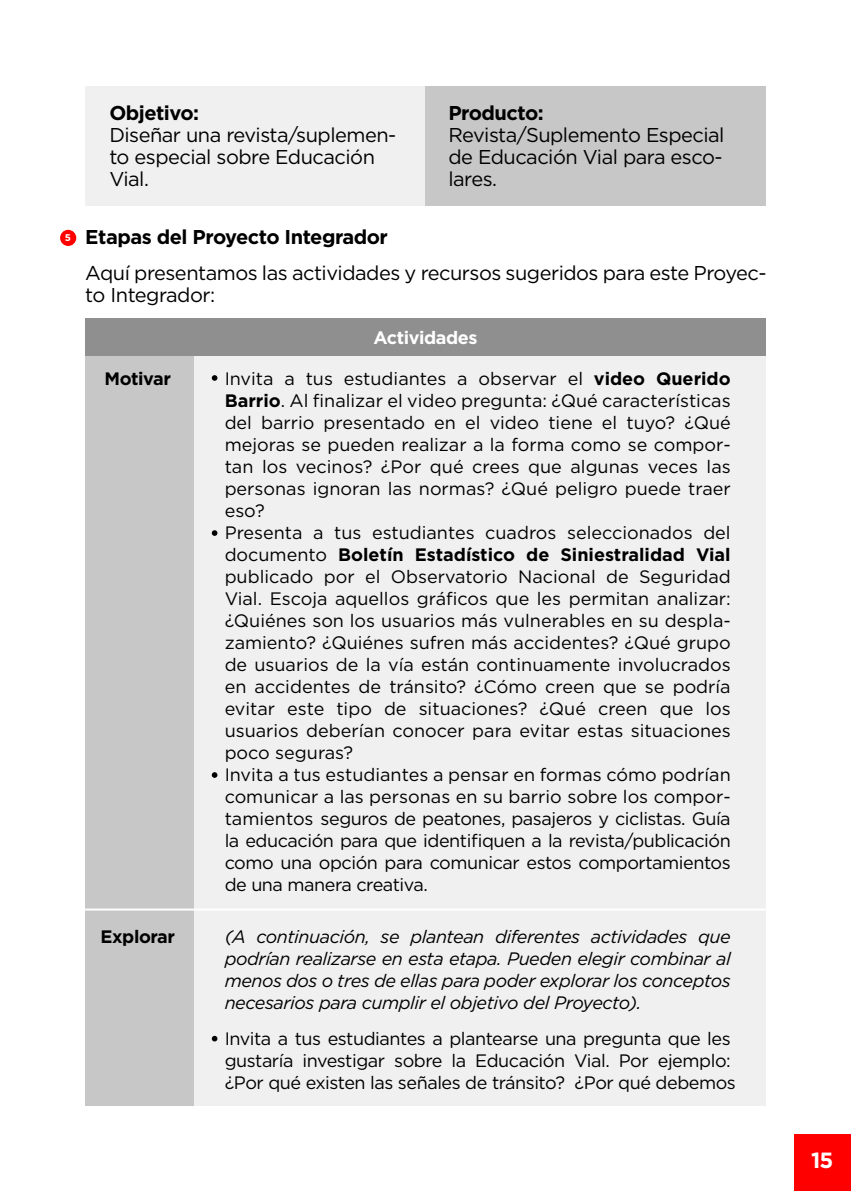
<style>
.page{position:relative;width:851px;height:1191px;background:#fff}
.page>*{position:absolute;margin:0;border:0;box-sizing:border-box;transform-origin:0 0}
.t1{font:700 22px "Gotham";color:#fff}
.t2{font:20px/22px "Gotham";letter-spacing:-.025em;color:#000}
.t3{font:700 20px "Gotham";letter-spacing:-.025em;color:#000}
.t4{font:18px/22px "Gotham";color:#000}
.t5{font:italic 18px/22px "Gotham";letter-spacing:-.025em;color:#000;text-align:justify}
.t6{font:18px/22px "Gotham";letter-spacing:-.025em;color:#000}
.t7{font:700 18px "Gotham";letter-spacing:-.025em;color:#000}
.t8{font:700 18px "Gotham";letter-spacing:-.025em;color:#fff}
.s1{font-weight:700}
</style>
<div class="page">
<div style="left:794px;top:1134px;width:56px;height:57px;background:#f00"></div>
<div style="left:85px;top:86px;width:341px;height:120px;background:#f0f0f0"></div>
<div style="left:426px;top:86px;width:340px;height:120px;background:#c7c7c7"></div>
<div style="left:60px;top:230px;width:16px;height:16px;background:#f00;border-radius:50%"></div>
<div style="left:193px;top:344px;width:572px;height:762px;background:#f0f0f0"></div>
<div style="left:85px;top:344px;width:108px;height:762px;background:#c7c7c7"></div>
<div style="left:85px;top:319px;width:680px;height:37px;background:#8f8f8f"></div>
<svg style="left:212px;top:375px;width:5px;height:6px"></svg>
<svg style="left:212px;top:772px;width:5px;height:6px"></svg>
<svg style="left:212px;top:530px;width:5px;height:6px"></svg>
<svg style="left:212px;top:1035px;width:5px;height:6px"></svg>
<hr style="left:85px;top:908px;width:680px;height:2px;background:#fff">
<p class="t3" style="left:109px;top:100px;width:91px">Objetivo:</p>
<p class="t2" style="left:109px;top:123px;width:288px">Diseñar una revista/suplemen&shy;to especial sobre Educación<br>Vial.</p>
<p class="t3" style="left:65px;top:224px;width:324px"><sup>5</sup> Etapas del Proyecto Integrador</p>
<p class="t3" style="left:448px;top:100px;width:97px">Producto:</p>
<p class="t2" style="left:448px;top:123px;width:277px;text-align:justify">Revista/Suplemento Especial de Educación Vial para esco&shy;lares.</p>
<p class="t2" style="left:85px;top:261px;width:682px">Aquí presentamos las actividades y recursos sugeridos para este Proyec&shy;to Integrador:</p>
<p class="t7" style="left:105px;top:367px;width:68px">Motivar</p>
<p class="t8" style="left:373px;top:325px;width:105px">Actividades</p>
<p class="t4" style="left:225px;top:367px;width:507px">Invita a tus estudiantes a observar el <span class="s1">video Querido Barrio</span>. Al finalizar el video pregunta: ¿Qué características del barrio presentado en el video tiene el tuyo? ¿Qué mejoras se pueden realizar a la forma como se compor&shy;tan los vecinos? ¿Por qué crees que algunas veces las personas ignoran las normas? ¿Qué peligro puede traer eso?<br>Presenta a tus estudiantes cuadros seleccionados del documento <span class="s1">Boletín Estadístico de Siniestralidad Vial </span>publicado por el Observatorio Nacional de Seguridad Vial. Escoja aquellos gráficos que les permitan analizar: ¿Quiénes son los usuarios más vulnerables en su despla&shy;zamiento? ¿Quiénes sufren más accidentes? ¿Qué grupo de usuarios de la vía están continuamente involucrados en accidentes de tránsito? ¿Cómo creen que se podría evitar este tipo de situaciones? ¿Qué creen que los usuarios deberían conocer para evitar estas situaciones poco seguras?<br>Invita a tus estudiantes a pensar en formas cómo podrían comunicar a las personas en su barrio sobre los compor&shy;tamientos seguros de peatones, pasajeros y ciclistas. Guía la educación para que identifiquen a la revista/publicación como una opción para comunicar estos comportamientos de una manera creativa.</p>
<p class="t7" style="left:101px;top:924px;width:76px">Explorar</p>
<p class="t5" style="left:225px;top:925px;width:507px">(A continuación, se plantean diferentes actividades que podrían realizarse en esta etapa. Pueden elegir combinar al menos dos o tres de ellas para poder explorar los conceptos necesarios para cumplir el objetivo del Proyecto).</p>
<p class="t6" style="left:225px;top:1026px;width:512px">Invita a tus estudiantes a plantearse una pregunta que les gustaría investigar sobre la Educación Vial. Por ejemplo: ¿Por qué existen las señales de tránsito? ¿Por qué debemos</p>
<p class="t1" style="left:811px;top:1146px;width:24px">15</p>
</div>
